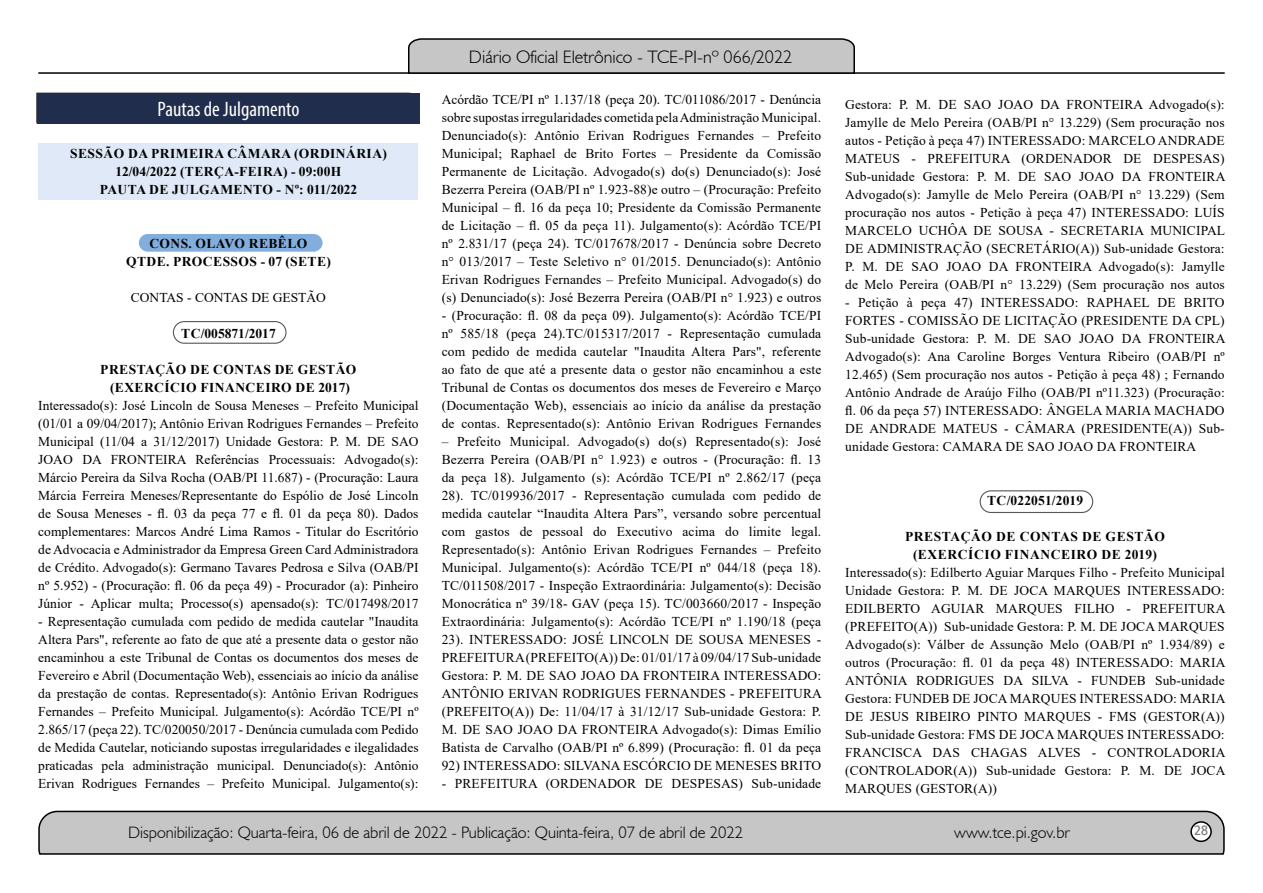
<style>
.page{position:relative;width:1263px;height:893px;background:#fff}
.page>*{position:absolute;margin:0;border:0;box-sizing:border-box;transform-origin:0 0}
.t1{font:condensed 21px "Myriad Pro";color:#fff}
.t2{font:300 18px "Humanist 521 BT";color:#000}
.t3{font:300 16.5px "Humanist 521 BT";color:#000}
.t4{font:15px "Estrangelo Edessa";color:#808080}
.t5{font:13.5px/18px "Times New Roman";letter-spacing:.01em;color:#000;text-align:justify}
.t6{font:700 13.5px/18px "Times New Roman";letter-spacing:.035em;color:#000;text-align:center}
.t7{font:700 13.5px "Times New Roman";color:#000}
.t8{font:700 13.5px "Times New Roman";letter-spacing:.01em;color:#000}
</style>
<div class="page">
<svg style="left:38px;top:810px;width:1187px;height:45px;background:#b9b9b9"></svg>
<div style="left:1191px;top:822px;width:20px;height:19px;background:#fff;border-radius:50%"></div>
<div style="left:1190px;top:821px;width:22px;height:21px;border:2px solid #000;border-radius:50%"></div>
<hr style="left:38px;top:72px;width:1187px;height:2px;background:#000">
<svg style="left:407px;top:38px;width:449px;height:36px;background:#b4b4b4"></svg>
<div style="left:139px;top:234px;width:184px;height:18px;background:#82aedd;border-radius:9px"></div>
<svg style="left:36px;top:92px;width:384px;height:32px"></svg>
<div style="left:37px;top:93px;width:383px;height:30px;background:#212d4c"></div>
<div style="left:173px;top:321px;width:113px;height:23px;border:1px solid #575756;border-radius:11px"></div>
<div style="left:38px;top:143px;width:380px;height:56px;background:#e0e9f7"></div>
<div style="left:979px;top:490px;width:114px;height:23px;border:1px solid #575756;border-radius:11px"></div>
<h1 class="t1" style="left:158px;top:96px;width:143px">Pautas de Julgamento</h1>
<p class="t6" style="left:70px;top:144px;width:318px">SESSÃO DA PRIMEIRA CÂMARA (ORDINÁRIA)<br>12/04/2022 (TERÇA-FEIRA) - 09:00H<br>PAUTA DE JULGAMENTO - Nº: 011/2022</p>
<p class="t6" style="left:126px;top:234px;width:206px">CONS. OLAVO REBÊLO<br>QTDE. PROCESSOS - 07 (SETE)</p>
<p class="t5" style="left:131px;top:288px;width:197px">CONTAS - CONTAS DE GESTÃO</p>
<p class="t7" style="left:181px;top:323px;width:96px">TC/005871/2017</p>
<p class="t6" style="left:100px;top:360px;width:258px">PRESTAÇÃO DE CONTAS DE GESTÃO (EXERCÍCIO FINANCEIRO DE 2017)</p>
<p class="t5" style="left:38px;top:396px;width:382px">Interessado(s): José Lincoln de Sousa Meneses – Prefeito Municipal (01/01 a 09/04/2017); Antônio Erivan Rodrigues Fernandes – Prefeito Municipal (11/04 a 31/12/2017) Unidade Gestora: P. M. DE SAO JOAO DA FRONTEIRA Referências Processuais: Advogado(s):<br>Márcio Pereira da Silva Rocha (OAB/PI 11.687) - (Procuração: Laura Márcia Ferreira Meneses/Representante do Espólio de José Lincoln de Sousa Meneses - fl. 03 da peça 77 e fl. 01 da peça 80). Dados complementares: Marcos André Lima Ramos - Titular do Escritório de Advocacia e Administrador da Empresa Green Card Administradora de Crédito. Advogado(s): Germano Tavares Pedrosa e Silva (OAB/PI nº 5.952) - (Procuração: fl. 06 da peça 49) - Procurador (a): Pinheiro Júnior - Aplicar multa; Processo(s) apensado(s): TC/017498/2017</p>
<p class="t5" style="left:38px;top:612px;width:382px">- Representação cumulada com pedido de medida cautelar "Inaudita Altera Pars", referente ao fato de que até a presente data o gestor não encaminhou a este Tribunal de Contas os documentos dos meses de Fevereiro e Abril (Documentação Web), essenciais ao início da análise da prestação de contas. Representado(s): Antônio Erivan Rodrigues Fernandes – Prefeito Municipal. Julgamento(s): Acórdão TCE/PI nº 2.865/17 (peça 22). TC/020050/2017 - Denúncia cumulada com Pedido de Medida Cautelar, noticiando supostas irregularidades e ilegalidades praticadas pela administração municipal. Denunciado(s): Antônio Erivan Rodrigues Fernandes – Prefeito Municipal. Julgamento(s):</p>
<h2 class="t2" style="left:469px;top:46px;width:325px">Diário Oficial Eletrônico - TCE-PI-nº 066/2022</h2>
<p class="t5" style="left:442px;top:90px;width:381px">Acórdão TCE/PI nº 1.137/18 (peça 20). TC/011086/2017 - Denúncia sobre supostas irregularidades cometida pela Administração Municipal.<br>Denunciado(s): Antônio Erivan Rodrigues Fernandes – Prefeito Municipal; Raphael de Brito Fortes – Presidente da Comissão Permanente de Licitação. Advogado(s) do(s) Denunciado(s): José Bezerra Pereira (OAB/PI nº 1.923-88)e outro – (Procuração: Prefeito Municipal – fl. 16 da peça 10; Presidente da Comissão Permanente de Licitação – fl. 05 da peça 11). Julgamento(s): Acórdão TCE/PI nº 2.831/17 (peça 24). TC/017678/2017 - Denúncia sobre Decreto n° 013/2017 – Teste Seletivo n° 01/2015. Denunciado(s): Antônio Erivan Rodrigues Fernandes – Prefeito Municipal. Advogado(s) do (s) Denunciado(s): José Bezerra Pereira (OAB/PI n° 1.923) e outros</p>
<p class="t5" style="left:442px;top:306px;width:381px">- (Procuração: fl. 08 da peça 09). Julgamento(s): Acórdão TCE/PI nº 585/18 (peça 24).TC/015317/2017 - Representação cumulada com pedido de medida cautelar "Inaudita Altera Pars", referente ao fato de que até a presente data o gestor não encaminhou a este Tribunal de Contas os documentos dos meses de Fevereiro e Março (Documentação Web), essenciais ao início da análise da prestação de contas. Representado(s): Antônio Erivan Rodrigues Fernandes</p>
<p class="t5" style="left:442px;top:432px;width:382px">– Prefeito Municipal. Advogado(s) do(s) Representado(s): José Bezerra Pereira (OAB/PI n° 1.923) e outros - (Procuração: fl. 13 da peça 18). Julgamento (s): Acórdão TCE/PI nº 2.862/17 (peça 28). TC/019936/2017 - Representação cumulada com pedido de medida cautelar “Inaudita Altera Pars”, versando sobre percentual com gastos de pessoal do Executivo acima do limite legal.<br>Representado(s): Antônio Erivan Rodrigues Fernandes – Prefeito Municipal. Julgamento(s): Acórdão TCE/PI nº 044/18 (peça 18).<br>TC/011508/2017 - Inspeção Extraordinária: Julgamento(s): Decisão Monocrática nº 39/18- GAV (peça 15). TC/003660/2017 - Inspeção Extraordinária: Julgamento(s): Acórdão TCE/PI nº 1.190/18 (peça 23). INTERESSADO: JOSÉ LINCOLN DE SOUSA MENESES - PREFEITURA (PREFEITO(A)) De: 01/01/17 à 09/04/17 Sub-unidade Gestora: P. M. DE SAO JOAO DA FRONTEIRA INTERESSADO:<br>ANTÔNIO ERIVAN RODRIGUES FERNANDES - PREFEITURA (PREFEITO(A)) De: 11/04/17 à 31/12/17 Sub-unidade Gestora: P.<br>M. DE SAO JOAO DA FRONTEIRA Advogado(s): Dimas Emílio Batista de Carvalho (OAB/PI nº 6.899) (Procuração: fl. 01 da peça</p>
<p class="t5" style="left:442px;top:756px;width:381px">92) INTERESSADO: SILVANA ESCÓRCIO DE MENESES BRITO</p>
<p class="t5" style="left:442px;top:774px;width:381px">- PREFEITURA (ORDENADOR DE DESPESAS) Sub-unidade</p>
<p class="t5" style="left:845px;top:95px;width:382px">Gestora: P. M. DE SAO JOAO DA FRONTEIRA Advogado(s):<br>Jamylle de Melo Pereira (OAB/PI n° 13.229) (Sem procuração nos autos - Petição à peça 47) INTERESSADO: MARCELO ANDRADE MATEUS - PREFEITURA (ORDENADOR DE DESPESAS)<br>Sub-unidade Gestora: P. M. DE SAO JOAO DA FRONTEIRA Advogado(s): Jamylle de Melo Pereira (OAB/PI n° 13.229) (Sem procuração nos autos - Petição à peça 47) INTERESSADO: LUÍS MARCELO UCHÔA DE SOUSA - SECRETARIA MUNICIPAL DE ADMINISTRAÇÃO (SECRETÁRIO(A)) Sub-unidade Gestora:<br>P. M. DE SAO JOAO DA FRONTEIRA Advogado(s): Jamylle de Melo Pereira (OAB/PI n° 13.229) (Sem procuração nos autos</p>
<p class="t5" style="left:845px;top:293px;width:382px">- Petição à peça 47) INTERESSADO: RAPHAEL DE BRITO FORTES - COMISSÃO DE LICITAÇÃO (PRESIDENTE DA CPL)<br>Sub-unidade Gestora: P. M. DE SAO JOAO DA FRONTEIRA Advogado(s): Ana Caroline Borges Ventura Ribeiro (OAB/PI nº 12.465) (Sem procuração nos autos - Petição à peça 48) ; Fernando Antônio Andrade de Araújo Filho (OAB/PI nº11.323) (Procuração: fl. 06 da peça 57) INTERESSADO: ÂNGELA MARIA MACHADO DE ANDRADE MATEUS - CÂMARA (PRESIDENTE(A)) Sub&shy;unidade Gestora: CAMARA DE SAO JOAO DA FRONTEIRA</p>
<p class="t8" style="left:987px;top:491px;width:98px">TC/022051/2019</p>
<p class="t6" style="left:905px;top:527px;width:261px">PRESTAÇÃO DE CONTAS DE GESTÃO (EXERCÍCIO FINANCEIRO DE 2019)</p>
<p class="t5" style="left:845px;top:563px;width:382px">Interessado(s): Edilberto Aguiar Marques Filho - Prefeito Municipal Unidade Gestora: P. M. DE JOCA MARQUES INTERESSADO:<br>EDILBERTO AGUIAR MARQUES FILHO - PREFEITURA (PREFEITO(A)) Sub-unidade Gestora: P. M. DE JOCA MARQUES Advogado(s): Válber de Assunção Melo (OAB/PI nº 1.934/89) e outros (Procuração: fl. 01 da peça 48) INTERESSADO: MARIA ANTÔNIA RODRIGUES DA SILVA - FUNDEB Sub-unidade Gestora: FUNDEB DE JOCA MARQUES INTERESSADO: MARIA DE JESUS RIBEIRO PINTO MARQUES - FMS (GESTOR(A))<br>Sub-unidade Gestora: FMS DE JOCA MARQUES INTERESSADO:<br>FRANCISCA DAS CHAGAS ALVES - CONTROLADORIA (CONTROLADOR(A)) Sub-unidade Gestora: P. M. DE JOCA MARQUES (GESTOR(A))</p>
<p class="t3" style="left:128px;top:822px;width:617px">Disponibilização: Quarta-feira, 06 de abril de 2022 - Publicação: Quinta-feira, 07 de abril de 2022</p>
<p class="t3" style="left:954px;top:822px;width:117px">www.tce.pi.gov.br</p>
<p class="t4" style="left:1194px;top:823px;width:16px">28</p>
</div>
